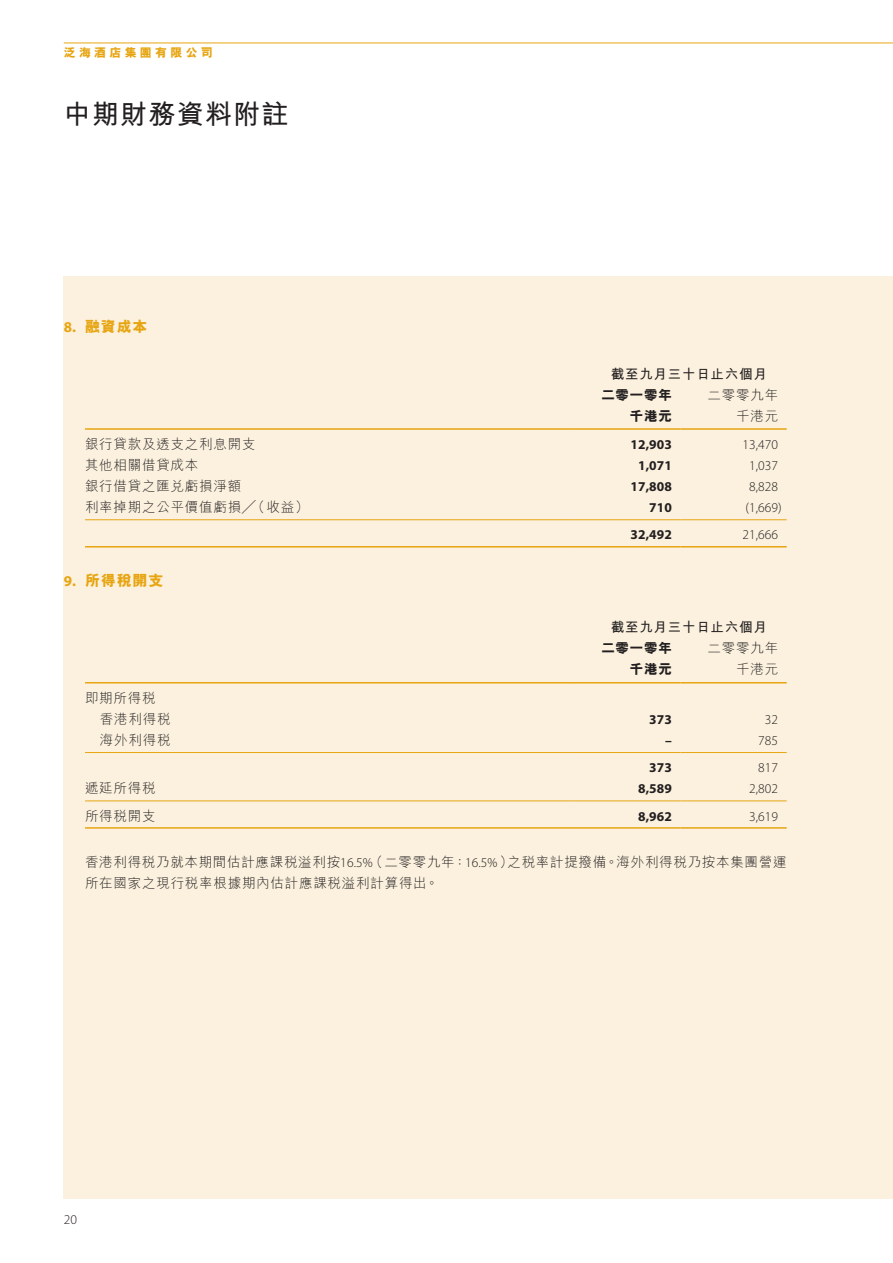
<style>
.page{position:relative;width:893px;height:1263px;background:#fff}
.page>*{position:absolute;margin:0;border:0;box-sizing:border-box;transform-origin:0 0}
.t1{font:700 27px "M Hei HK";letter-spacing:.045em;color:#231f20}
.Heading_1{font:800 15px "M Hei HK";letter-spacing:.055em;color:#e7a512}
.Body_Text{font:300 13.5px/21px "M Hei HK";letter-spacing:.055em;color:#231f20}
.Body_Text-2{font:300 13.5px "Myriad Pro";letter-spacing:.005em;color:#231f20}
.Body_Text-3{font:700 13.5px "Myriad Pro";letter-spacing:.005em;color:#231f20}
.Body_Text-4{font:700 13.5px "M Hei HK";letter-spacing:.055em;color:#231f20}
.Body_Text-5{font:800 13.5px "M Hei HK";letter-spacing:.055em;color:#231f20}
.t2{font:800 12px "M Hei HK";letter-spacing:.27em;color:#e7a512}
.s1{font-family:"Myriad Pro";font-weight:700}
.s2{font-family:"Myriad Pro"}
</style>
<div class="page">
<div style="left:64px;top:276px;width:829px;height:923px;background:#fbf1de"></div>
<hr style="left:64px;top:43px;width:829px;height:1px;background:#e7a512">
<hr style="left:85px;top:428px;width:489px;height:2px;background:#e7a512">
<hr style="left:574px;top:428px;width:106px;height:2px;background:#e7a512">
<hr style="left:680px;top:428px;width:107px;height:2px;background:#e7a512">
<hr style="left:85px;top:519px;width:489px;height:1px;background:#e7a512">
<hr style="left:574px;top:519px;width:106px;height:1px;background:#e7a512">
<hr style="left:680px;top:519px;width:107px;height:1px;background:#e7a512">
<hr style="left:85px;top:546px;width:489px;height:1px;background:#e7a512">
<hr style="left:574px;top:546px;width:106px;height:1px;background:#e7a512">
<hr style="left:680px;top:546px;width:107px;height:1px;background:#e7a512">
<hr style="left:85px;top:682px;width:489px;height:1px;background:#e7a512">
<hr style="left:574px;top:682px;width:106px;height:1px;background:#e7a512">
<hr style="left:680px;top:682px;width:107px;height:1px;background:#e7a512">
<hr style="left:85px;top:752px;width:489px;height:1px;background:#e7a512">
<hr style="left:574px;top:752px;width:106px;height:1px;background:#e7a512">
<hr style="left:680px;top:752px;width:107px;height:1px;background:#e7a512">
<hr style="left:85px;top:800px;width:489px;height:1px;background:#e7a512">
<hr style="left:574px;top:800px;width:106px;height:1px;background:#e7a512">
<hr style="left:680px;top:800px;width:107px;height:1px;background:#e7a512">
<hr style="left:85px;top:827px;width:489px;height:2px;background:#e7a512">
<hr style="left:574px;top:827px;width:106px;height:2px;background:#e7a512">
<hr style="left:680px;top:827px;width:107px;height:2px;background:#e7a512">
<p class="t2" style="left:64px;top:46px;width:151px">泛海酒店集團有限公司</p>
<h1 class="t1" style="left:64px;top:94px;width:226px">中期財務資料附註</h1>
<p class="Heading_1" style="left:64px;top:319px;width:85px"><span class="s1">8.</span> 融資成本</p>
<p class="Body_Text-4" style="left:611px;top:364px;width:158px">截至九月三十日止六個月</p>
<p class="Body_Text-5" style="left:601px;top:388px;width:72px">二零一零年</p>
<p class="Body_Text" style="left:708px;top:384px;width:72px">二零零九年</p>
<p class="Body_Text-5" style="left:630px;top:409px;width:43px">千港元</p>
<p class="Body_Text" style="left:736px;top:405px;width:44px">千港元</p>
<p class="Body_Text" style="left:85px;top:433px;width:172px">銀行貸款及透支之利息開支</p>
<p class="Body_Text-3" style="left:630px;top:436px;width:43px">12,903</p>
<p class="Body_Text-2" style="left:742px;top:436px;width:37px">13,470</p>
<p class="Body_Text" style="left:85px;top:454px;width:115px">其他相關借貸成本</p>
<p class="Body_Text-3" style="left:638px;top:457px;width:35px">1,071</p>
<p class="Body_Text-2" style="left:749px;top:457px;width:31px">1,037</p>
<p class="Body_Text" style="left:85px;top:475px;width:158px">銀行借貸之匯兌虧損淨額</p>
<p class="Body_Text-3" style="left:630px;top:478px;width:43px">17,808</p>
<p class="Body_Text-2" style="left:749px;top:478px;width:31px">8,828</p>
<p class="Body_Text" style="left:85px;top:496px;width:225px">利率掉期之公平價值虧損╱（收益）</p>
<p class="Body_Text-3" style="left:649px;top:499px;width:24px">710</p>
<p class="Body_Text-2" style="left:745px;top:499px;width:38px">(1,669)</p>
<p class="Body_Text-3" style="left:630px;top:526px;width:43px">32,492</p>
<p class="Body_Text-2" style="left:742px;top:527px;width:37px">21,666</p>
<p class="Heading_1" style="left:64px;top:573px;width:101px"><span class="s1">9.</span> 所得稅開支</p>
<p class="Body_Text-4" style="left:611px;top:618px;width:158px">截至九月三十日止六個月</p>
<p class="Body_Text-5" style="left:601px;top:642px;width:72px">二零一零年</p>
<p class="Body_Text" style="left:708px;top:638px;width:72px">二零零九年</p>
<p class="Body_Text-5" style="left:630px;top:663px;width:43px">千港元</p>
<p class="Body_Text" style="left:736px;top:659px;width:44px">千港元</p>
<p class="Body_Text" style="left:85px;top:687px;width:72px">即期所得稅</p>
<p class="Body_Text" style="left:100px;top:708px;width:72px">香港利得稅</p>
<p class="Body_Text-3" style="left:649px;top:710px;width:24px">373</p>
<p class="Body_Text-2" style="left:765px;top:711px;width:15px">32</p>
<p class="Body_Text" style="left:100px;top:729px;width:72px">海外利得稅</p>
<p class="Body_Text-3" style="left:665px;top:731px;width:8px">–</p>
<p class="Body_Text-2" style="left:758px;top:732px;width:21px">785</p>
<p class="Body_Text-3" style="left:649px;top:759px;width:24px">373</p>
<p class="Body_Text-2" style="left:758px;top:759px;width:21px">817</p>
<p class="Body_Text" style="left:85px;top:777px;width:72px">遞延所得稅</p>
<p class="Body_Text-3" style="left:638px;top:780px;width:35px">8,589</p>
<p class="Body_Text-2" style="left:749px;top:780px;width:31px">2,802</p>
<p class="Body_Text" style="left:85px;top:805px;width:72px">所得稅開支</p>
<p class="Body_Text-3" style="left:638px;top:807px;width:35px">8,962</p>
<p class="Body_Text-2" style="left:749px;top:808px;width:31px">3,619</p>
<p class="Body_Text" style="left:85px;top:851px;width:703px">香港利得稅乃就本期間估計應課稅溢利按<span class="s2">16.5%</span>（二零零九年：<span class="s2">16.5%</span>）之稅率計提撥備。海外利得稅乃按本集團營運所在國家之現行稅率根據期內估計應課稅溢利計算得出。</p>
<p class="Body_Text-2" style="left:64px;top:1212px;width:15px">20</p>
</div>
